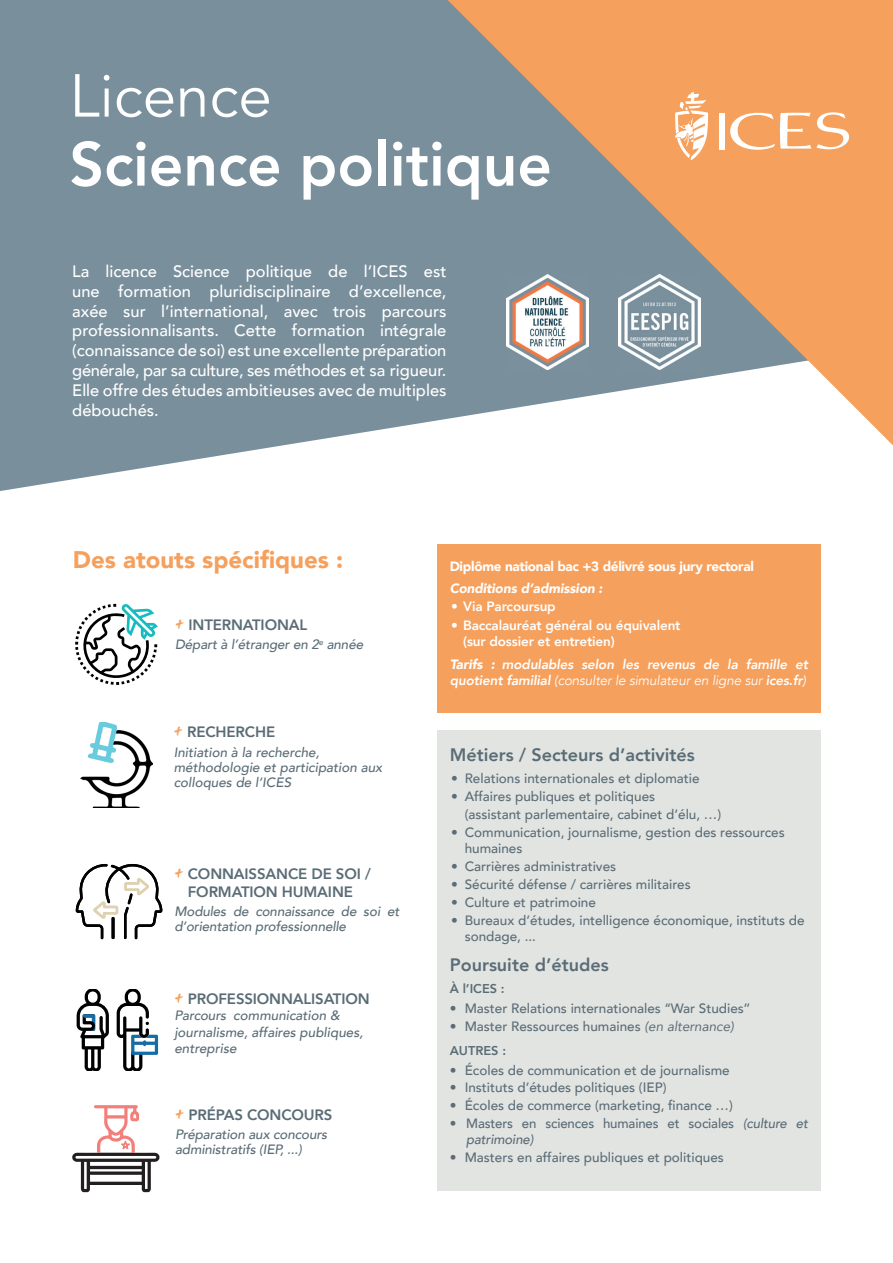
<style>
.page{position:relative;width:893px;height:1263px;background:#fff}
.page>*{position:absolute;margin:0;border:0;box-sizing:border-box;transform-origin:0 0}
.t1{font:800 61.5px "Avenir";color:#fff}
.t2{font:60px "Avenir";color:#fff}
.t3{font:900 24px "Avenir";color:#f5a05d}
.t4{font:800 18px "Avenir";color:#5a6c76}
.t5{font:500 16.5px/19.8px "Avenir";color:#fff;text-align:justify}
.t6{font:800 15px/18px "Avenir";letter-spacing:-.01em;color:#5a6c76;text-align:center}
.t7{font:500 13.5px/16.2px "Avenir";color:#5a6c76}
.t8{font:italic 500 13.5px/15px "Avenir";letter-spacing:-.01em;color:#5a6c76}
.t9{font:italic 800 13.5px/16.2px "Avenir";letter-spacing:-.01em;color:#fff}
.t10{font:800 13.5px/16.2px "Avenir";letter-spacing:-.01em;color:#fff}
.t11{font:900 13.5px "Avenir";letter-spacing:-.02em;color:#fff}
.t12{font:italic 900 13.5px "Avenir";letter-spacing:-.01em;color:#fff}
.t13{font:800 12.75px "Avenir";color:#5a6c76}
.s1{font-family:"TT Ohneuleun B";font-weight:400;font-size:21px;color:#f5a05d}
.s2{font-weight:900}
.s3{font-weight:400}
.s4{font-weight:400;font-style:italic}
.s5{font-style:italic}
</style>
<div class="page">
<svg style="left:0;top:0;width:893px;height:491px;fill:#798f9c"></svg>
<svg style="left:448px;top:0;width:445px;height:445px;background:#cca788"></svg>
<div style="left:719px;top:113px;width:6px;height:37px;background:#fff"></div>
<svg style="left:730px;top:112px;width:119px;height:38px"></svg>
<svg style="left:675px;top:92px;width:33px;height:68px"></svg>
<div style="left:437px;top:730px;width:384px;height:461px;background:#e2e4e2"></div>
<img style="left:506px;top:275px;width:82px;height:94px">
<img style="left:618px;top:275px;width:83px;height:94px">
<div style="left:437px;top:544px;width:384px;height:169px;background:#f5a05d"></div>
<svg style="left:75px;top:604px;width:83px;height:81px"></svg>
<img style="left:80px;top:722px;width:72px;height:86px">
<svg style="left:77px;top:989px;width:32px;height:82px"></svg>
<svg style="left:117px;top:989px;width:41px;height:82px"></svg>
<svg style="left:76px;top:864px;width:86px;height:75px"></svg>
<svg style="left:72px;top:1105px;width:87px;height:87px"></svg>
<h2 class="t2" style="left:69px;top:60px;width:204px">Licence</h2>
<h1 class="t1" style="left:69px;top:116px;width:484px">Science politique</h1>
<p class="t5" style="left:72px;top:260px;width:376px">La licence Science politique de l’ICES est une formation pluridisciplinaire d’excellence, axée sur l’international, avec trois parcours professionnalisants. Cette formation intégrale (connaissance de soi) est une excellente préparation générale, par sa culture, ses méthodes et sa rigueur.<br>Elle offre des études ambitieuses avec de multiples débouchés.</p>
<h3 class="t3" style="left:73px;top:539px;width:272px">Des atouts spécifiques :</h3>
<p class="t6" style="left:175px;top:616px;width:134px"><span class="s1">+</span> INTERNATIONAL</p>
<p class="t8" style="left:175px;top:637px;width:190px">Départ à l’étranger en 2<sup>e</sup> année</p>
<p class="t6" style="left:174px;top:723px;width:103px"><span class="s1">+</span> RECHERCHE</p>
<p class="t8" style="left:174px;top:744px;width:210px">Initiation à la recherche, méthodologie et participation aux colloques de l’ICES</p>
<p class="t6" style="left:174px;top:865px;width:198px"><span class="s1">+</span> CONNAISSANCE DE SOI /<br>FORMATION HUMAINE</p>
<p class="t8" style="left:174px;top:904px;width:227px">Modules de connaissance de soi et d’orientation professionnelle</p>
<p class="t6" style="left:174px;top:990px;width:197px"><span class="s1">+</span> PROFESSIONNALISATION</p>
<p class="t8" style="left:174px;top:1008px;width:190px;line-height:16.2px">Parcours communication &amp; journalisme, affaires publiques, entreprise</p>
<p class="t6" style="left:175px;top:1106px;width:159px"><span class="s1">+</span> PRÉPAS CONCOURS</p>
<p class="t8" style="left:175px;top:1127px;width:154px">Préparation aux concours administratifs (IEP, ...)</p>
<p class="t11" style="left:450px;top:554px;width:306px">Diplôme national bac +3 délivré sous jury rectoral</p>
<p class="t12" style="left:450px;top:577px;width:154px">Conditions d’admission :</p>
<p class="t10" style="left:451px;top:599px;width:106px">• Via Parcoursup</p>
<p class="t10" style="left:463px;top:617px;width:219px;text-indent:-12px">• Baccalauréat général ou équivalent (sur dossier et entretien)</p>
<p class="t9" style="left:450px;top:656px;width:360px"><span class="s2">Tarifs :</span> modulables selon les revenus de la famille et quotient familial <span class="s3">(consulter le simulateur en ligne sur</span> ices.fr<span class="s3">)</span></p>
<h3 class="t4" style="left:450px;top:741px;width:247px">Métiers / Secteurs d’activités</h3>
<p class="t7" style="left:451px;top:770px;width:250px">• Relations internationales et diplomatie</p>
<p class="t7" style="left:465px;top:787px;width:258px;line-height:17.9px;text-indent:-14px">• Affaires publiques et politiques<br>(assistant parlementaire, cabinet d’élu, …)</p>
<p class="t7" style="left:465px;top:823px;width:322px;text-indent:-14px">• Communication, journalisme, gestion des ressources humaines</p>
<p class="t7" style="left:451px;top:857px;width:166px">• Carrières administratives</p>
<p class="t7" style="left:451px;top:875px;width:241px">• Sécurité défense / carrières militaires</p>
<p class="t7" style="left:451px;top:893px;width:146px">• Culture et patrimoine</p>
<p class="t7" style="left:465px;top:911px;width:341px;text-indent:-14px">• Bureaux d’études, intelligence économique, instituts de sondage, ...</p>
<h3 class="t4" style="left:450px;top:951px;width:160px">Poursuite d’études</h3>
<p class="t13" style="left:450px;top:978px;width:57px">À l’ICES :</p>
<p class="t7" style="left:450px;top:999px;width:302px">• Master Relations internationales ‘‘War Studies’’</p>
<p class="t7" style="left:450px;top:1017px;width:286px">• Master Ressources humaines <span class="s4">(en alternance)</span></p>
<p class="t13" style="left:450px;top:1040px;width:58px">AUTRES :</p>
<p class="t7" style="left:450px;top:1061px;width:282px">• Écoles de communication et de journalisme</p>
<p class="t7" style="left:450px;top:1079px;width:218px">• Instituts d’études politiques (IEP)</p>
<p class="t7" style="left:450px;top:1097px;width:285px">• Écoles de commerce (marketing, finance …)</p>
<p class="t7" style="left:466px;top:1115px;width:343px;text-indent:-16px">• Masters en sciences humaines et sociales <span class="s5">(culture et patrimoine)</span></p>
<p class="t7" style="left:450px;top:1149px;width:276px">• Masters en affaires publiques et politiques</p>
</div>
